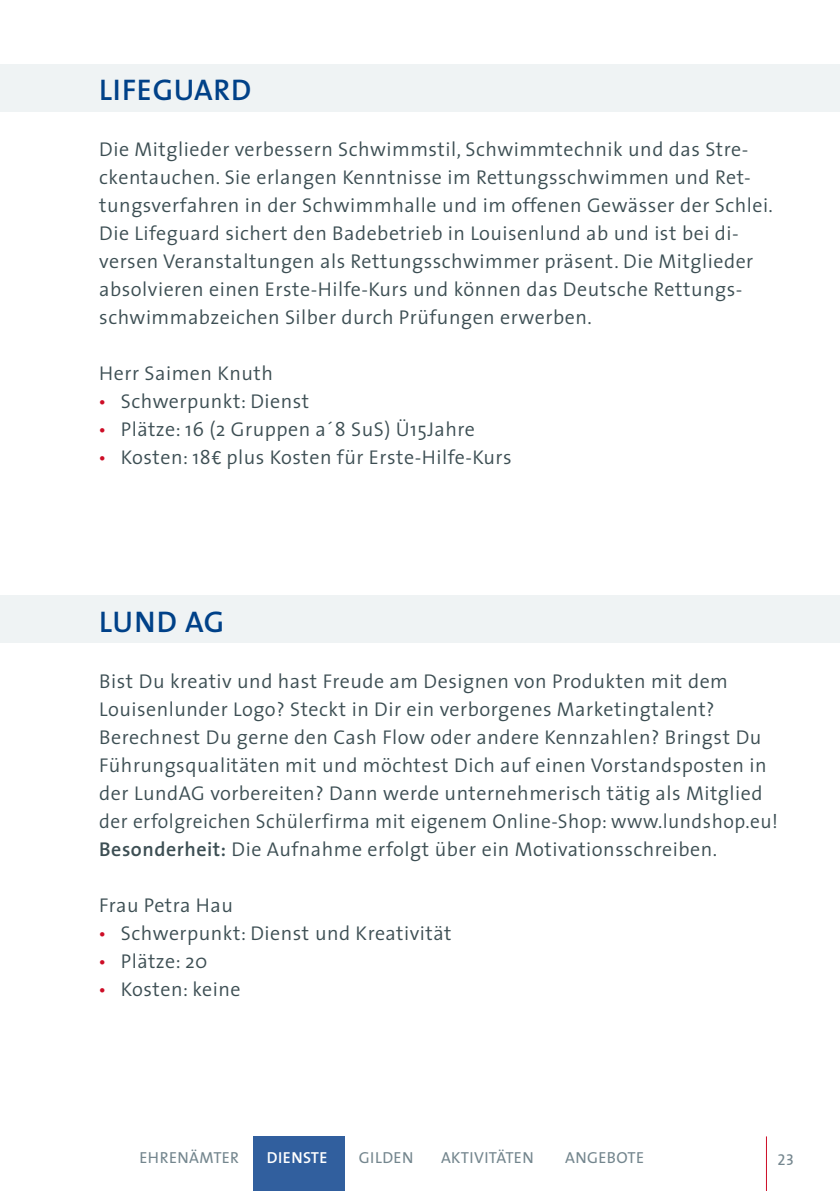
<style>
.page{position:relative;width:840px;height:1191px;background:#fff}
.page>*{position:absolute;margin:0;border:0;box-sizing:border-box;transform-origin:0 0}
.t1{font:600 30px "The Sans";letter-spacing:.025em;color:#004188}
.t2{font:300 20px/28px "The Sans";letter-spacing:.025em;color:#3c4e53}
.t3{font:16px "The Sans";letter-spacing:.025em;color:#74868e}
.t4{font:600 16px "The Sans";letter-spacing:.025em;color:#fff}
.t5{font:16px "The Sans Caps";color:#74868e}
.s1{font-weight:900;color:#cd0d26}
.s2{font-family:"Officina Sans ITC Pro";font-weight:400}
.s3{font-weight:600}
</style>
<div class="page">
<h1 class="t1" style="left:99px;top:65px;width:153px">LIFEGUARD</h1>
<p class="t2" style="left:99px;top:135px;width:674px">Die Mitglieder verbessern Schwimmstil, Schwimmtechnik und das Stre&shy;ckentauchen. Sie erlangen Kenntnisse im Rettungsschwimmen und Ret&shy;tungsverfahren in der Schwimmhalle und im offenen Gewässer der Schlei.<br>Die Lifeguard sichert den Badebetrieb in Louisenlund ab und ist bei di&shy;versen Veranstaltungen als Rettungsschwimmer präsent. Die Mitglieder absolvieren einen Erste-Hilfe-Kurs und können das Deutsche Rettungs&shy;schwimmabzeichen Silber durch Prüfungen erwerben.</p>
<p class="t2" style="left:99px;top:359px;width:413px">Herr Saimen Knuth<br><span class="s1">·</span> Schwerpunkt: Dienst<br><span class="s1">·</span> Plätze: 16 (2 Gruppen a´8 SuS) Ü15Jahre<br><span class="s1">·</span> Kosten: 18<span class="s2">€</span> plus Kosten für Erste-Hilfe-Kurs</p>
<h1 class="t1" style="left:99px;top:597px;width:126px">LUND AG</h1>
<p class="t2" style="left:99px;top:667px;width:679px">Bist Du kreativ und hast Freude am Designen von Produkten mit dem Louisenlunder Logo? Steckt in Dir ein verborgenes Marketingtalent?<br>Berechnest Du gerne den Cash Flow oder andere Kennzahlen? Bringst Du Führungsqualitäten mit und möchtest Dich auf einen Vorstandsposten in der LundAG vorbereiten? Dann werde unternehmerisch tätig als Mitglied der erfolgreichen Schülerfirma mit eigenem Online-Shop: www.lundshop.eu!<br><span class="s3">Besonderheit:</span> Die Aufnahme erfolgt über ein Motivationsschreiben.</p>
<p class="t2" style="left:99px;top:891px;width:353px">Frau Petra Hau<br><span class="s1">·</span> Schwerpunkt: Dienst und Kreativität <span class="s1">·</span> Plätze: 20<br><span class="s1">·</span> Kosten: keine</p>
<p class="t3" style="left:139px;top:1144px;width:101px">EHRENÄMTER</p>
<p class="t4" style="left:267px;top:1144px;width:62px">DIENSTE</p>
<p class="t3" style="left:359px;top:1144px;width:56px">GILDEN</p>
<p class="t3" style="left:441px;top:1144px;width:94px">AKTIVITÄTEN</p>
<p class="t3" style="left:565px;top:1144px;width:80px">ANGEBOTE</p>
<p class="t5" style="left:777px;top:1145px;width:18px">23</p>
</div>
